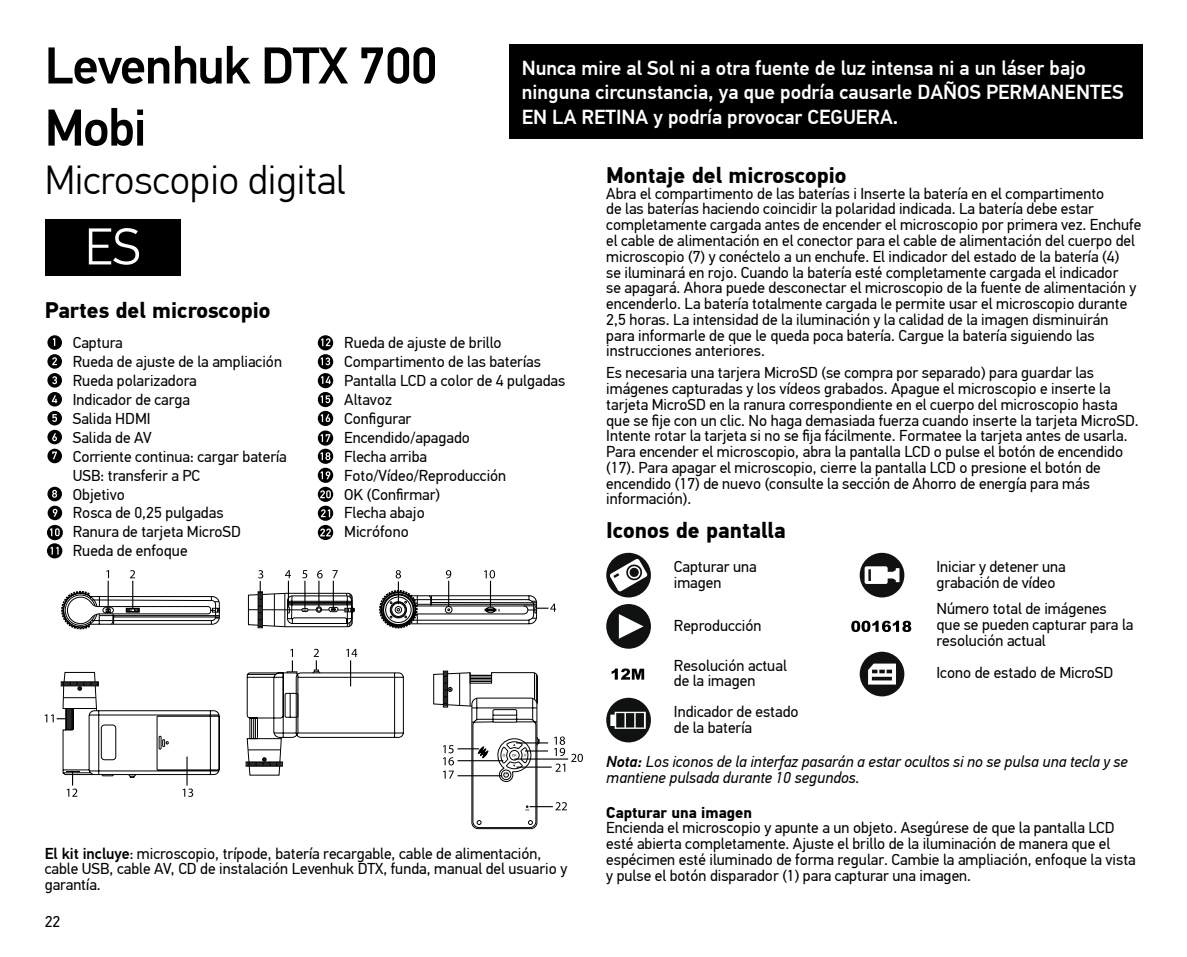
<style>
.page{position:relative;width:1187px;height:957px;background:#fff}
.page>*{position:absolute;margin:0;border:0;box-sizing:border-box;transform-origin:0 0}
.t1{font:500 51.75px/62.1px "PF Din Text Pro";letter-spacing:-.025em;color:#000}
.t2{font:300 51.75px "PF Din Text Pro";color:#fff}
.t3{font:300 40.5px "PF Din Text Pro";color:#000}
.t4{font:700 22.5px "PF Din Text Pro";color:#000}
.t5{font:500 20.25px/24.8px "PF Din Text Pro";color:#fff}
.t6{font:15.75px/15.8px "PF Din Text Pro";color:#000}
.t7{font:italic 15.75px/15.8px "PF Din Text Pro";color:#000}
.t8{font:700 15.75px "PF Din Text Pro";color:#000}
.s1{font-weight:500}
</style>
<div class="page">
<div style="left:45px;top:219px;width:135px;height:57px;background:#000"></div>
<svg style="left:47px;top:543px;width:15px;height:15px"></svg>
<svg style="left:51px;top:547px;width:8px;height:7px"></svg>
<svg style="left:318px;top:335px;width:15px;height:15px"></svg>
<svg style="left:321px;top:338px;width:9px;height:8px"></svg>
<svg style="left:318px;top:354px;width:15px;height:15px"></svg>
<svg style="left:321px;top:357px;width:9px;height:8px"></svg>
<svg style="left:318px;top:392px;width:15px;height:15px"></svg>
<svg style="left:321px;top:395px;width:9px;height:8px"></svg>
<div style="left:318px;top:373px;width:15px;height:15px;background:#000;border-radius:50%"></div>
<svg style="left:321px;top:376px;width:10px;height:8px"></svg>
<div style="left:318px;top:411px;width:15px;height:15px;background:#000;border-radius:50%"></div>
<svg style="left:321px;top:414px;width:9px;height:8px"></svg>
<svg style="left:47px;top:525px;width:16px;height:15px"></svg>
<svg style="left:50px;top:528px;width:10px;height:8px"></svg>
<svg style="left:47px;top:335px;width:15px;height:15px"></svg>
<svg style="left:53px;top:338px;width:2px;height:8px"></svg>
<svg style="left:47px;top:354px;width:15px;height:15px"></svg>
<svg style="left:52px;top:357px;width:5px;height:8px"></svg>
<svg style="left:47px;top:373px;width:15px;height:15px"></svg>
<svg style="left:52px;top:376px;width:5px;height:8px"></svg>
<div style="left:47px;top:392px;width:15px;height:14px;background:#000;border-radius:50%"></div>
<svg style="left:52px;top:395px;width:5px;height:8px"></svg>
<div style="left:47px;top:411px;width:15px;height:14px;background:#000;border-radius:50%"></div>
<svg style="left:52px;top:414px;width:5px;height:8px"></svg>
<div style="left:47px;top:430px;width:15px;height:14px;background:#000;border-radius:50%"></div>
<svg style="left:52px;top:433px;width:5px;height:8px"></svg>
<div style="left:47px;top:449px;width:15px;height:14px;background:#000;border-radius:50%"></div>
<svg style="left:52px;top:451px;width:5px;height:8px"></svg>
<div style="left:47px;top:487px;width:15px;height:14px;background:#000;border-radius:50%"></div>
<svg style="left:52px;top:490px;width:5px;height:8px"></svg>
<div style="left:48px;top:506px;width:14px;height:14px;background:#000;border-radius:50%"></div>
<svg style="left:53px;top:509px;width:4px;height:8px"></svg>
<svg style="left:318px;top:430px;width:15px;height:16px"></svg>
<svg style="left:321px;top:434px;width:9px;height:8px"></svg>
<svg style="left:318px;top:449px;width:15px;height:15px"></svg>
<svg style="left:320px;top:452px;width:10px;height:8px"></svg>
<svg style="left:318px;top:468px;width:15px;height:15px"></svg>
<svg style="left:320px;top:471px;width:10px;height:8px"></svg>
<svg style="left:318px;top:487px;width:15px;height:15px"></svg>
<svg style="left:320px;top:490px;width:11px;height:8px"></svg>
<svg style="left:318px;top:506px;width:15px;height:15px"></svg>
<svg style="left:321px;top:509px;width:9px;height:8px"></svg>
<svg style="left:318px;top:525px;width:15px;height:15px"></svg>
<svg style="left:320px;top:528px;width:11px;height:8px"></svg>
<svg style="left:61px;top:570px;width:159px;height:59px"></svg>
<svg style="left:379px;top:570px;width:177px;height:58px"></svg>
<svg style="left:248px;top:570px;width:106px;height:57px"></svg>
<svg style="left:45px;top:672px;width:174px;height:125px"></svg>
<svg style="left:247px;top:649px;width:157px;height:126px"></svg>
<svg style="left:433px;top:671px;width:149px;height:157px"></svg>
<div style="left:509px;top:45px;width:633px;height:94px;background:#000"></div>
<div style="left:606px;top:604px;width:45px;height:44px;background:#101111;border-radius:50%"></div>
<svg style="left:619px;top:614px;width:24px;height:25px"></svg>
<svg style="left:851px;top:621px;width:60px;height:11px"></svg>
<svg style="left:611px;top:668px;width:33px;height:11px"></svg>
<div style="left:859px;top:652px;width:45px;height:44px;background:#101111;border-radius:50%"></div>
<svg style="left:868px;top:663px;width:27px;height:21px"></svg>
<div style="left:606px;top:698px;width:45px;height:44px;background:#101111;border-radius:50%"></div>
<svg style="left:610px;top:712px;width:35px;height:17px"></svg>
<svg style="left:606px;top:553px;width:45px;height:44px"></svg>
<svg style="left:859px;top:553px;width:45px;height:44px"></svg>
<h1 class="t1" style="left:45px;top:35px;width:394px">Levenhuk DTX 700<br>Mobi</h1>
<h2 class="t3" style="left:45px;top:157px;width:302px">Microscopio digital</h2>
<p class="t5" style="left:521px;top:56px;width:603px">Nunca mire al Sol ni a otra fuente de luz intensa ni a un láser bajo ninguna circunstancia, ya que podría causarle DAÑOS PERMANENTES<br>EN LA RETINA y podría provocar CEGUERA.</p>
<h3 class="t4" style="left:606px;top:161px;width:242px">Montaje del microscopio</h3>
<p class="t6" style="left:606px;top:186px;width:536px">Abra el compartimento de las baterías i Inserte la batería en el compartimento<br>de las baterías haciendo coincidir la polaridad indicada. La batería debe estar completamente cargada antes de encender el microscopio por primera vez. Enchufe el cable de alimentación en el conector para el cable de alimentación del cuerpo del microscopio (7) y conéctelo a un enchufe. El indicador del estado de la batería (4)<br>se iluminará en rojo. Cuando la batería esté completamente cargada el indicador<br>se apagará. Ahora puede desconectar el microscopio de la fuente de alimentación y encenderlo. La batería totalmente cargada le permite usar el microscopio durante 2,5 horas. La intensidad de la iluminación y la calidad de la imagen disminuirán<br>para informarle de que le queda poca batería. Cargue la batería siguiendo las instrucciones anteriores.</p>
<p class="t6" style="left:606px;top:365px;width:534px">Es necesaria una tarjera MicroSD (se compra por separado) para guardar las imágenes capturadas y los vídeos grabados. Apague el microscopio e inserte la tarjeta MicroSD en la ranura correspondiente en el cuerpo del microscopio hasta que se fije con un clic. No haga demasiada fuerza cuando inserte la tarjeta MicroSD.<br>Intente rotar la tarjeta si no se fija fácilmente. Formatee la tarjeta antes de usarla.<br>Para encender el microscopio, abra la pantalla LCD o pulse el botón de encendido (17). Para apagar el microscopio, cierre la pantalla LCD o presione el botón de encendido (17) de nuevo (consulte la sección de Ahorro de energía para más información).</p>
<h3 class="t4" style="left:606px;top:516px;width:181px">Iconos de pantalla</h3>
<h1 class="t2" style="left:85px;top:217px;width:57px">ES</h1>
<h3 class="t4" style="left:45px;top:297px;width:227px">Partes del microscopio</h3>
<p class="t6" style="left:73px;top:333px;width:215px;line-height:18.9px">Captura<br>Rueda de ajuste de la ampliación<br>Rueda polarizadora<br>Indicador de carga<br>Salida HDMI<br>Salida de AV<br>Corriente continua: cargar batería<br>USB: transferir a PC<br>Objetivo<br>Rosca de 0,25 pulgadas<br>Ranura de tarjeta MicroSD<br>Rueda de enfoque</p>
<p class="t6" style="left:344px;top:333px;width:222px;line-height:18.9px">Rueda de ajuste de brillo<br>Compartimento de las baterías<br>Pantalla LCD a color de 4 pulgadas<br>Altavoz<br>Configurar<br>Encendido/apagado<br>Flecha arriba<br>Foto/Vídeo/Reproducción<br>OK (Confirmar)<br>Flecha abajo<br>Micrófono</p>
<p class="t6" style="left:936px;top:558px;width:131px">Iniciar y detener una grabación de vídeo</p>
<p class="t6" style="left:936px;top:601px;width:198px">Número total de imágenes que se pueden capturar para la resolución actual</p>
<p class="t6" style="left:936px;top:665px;width:178px">Icono de estado de MicroSD</p>
<p class="t6" style="left:674px;top:558px;width:84px">Capturar una imagen</p>
<p class="t6" style="left:674px;top:617px;width:89px">Reproducción</p>
<p class="t6" style="left:674px;top:657px;width:114px">Resolución actual de la imagen</p>
<p class="t6" style="left:674px;top:704px;width:126px">Indicador de estado de la batería</p>
<p class="t6" style="left:45px;top:845px;width:524px"><span class="s1">El kit incluye</span>: microscopio, trípode, batería recargable, cable de alimentación, cable USB, cable AV, CD de instalación Levenhuk DTX, funda, manual del usuario y garantía.</p>
<p class="t6" style="left:45px;top:914px;width:17px">22</p>
<p class="t7" style="left:606px;top:754px;width:523px"><span class="s1">Nota:</span> Los iconos de la interfaz pasarán a estar ocultos si no se pulsa una tecla y se mantiene pulsada durante 10 segundos.</p>
<p class="t8" style="left:606px;top:802px;width:147px">Capturar una imagen</p>
<p class="t6" style="left:606px;top:820px;width:531px">Encienda el microscopio y apunte a un objeto. Asegúrese de que la pantalla LCD esté abierta completamente. Ajuste el brillo de la iluminación de manera que el espécimen esté iluminado de forma regular. Cambie la ampliación, enfoque la vista y pulse el botón disparador (1) para capturar una imagen.</p>
</div>
